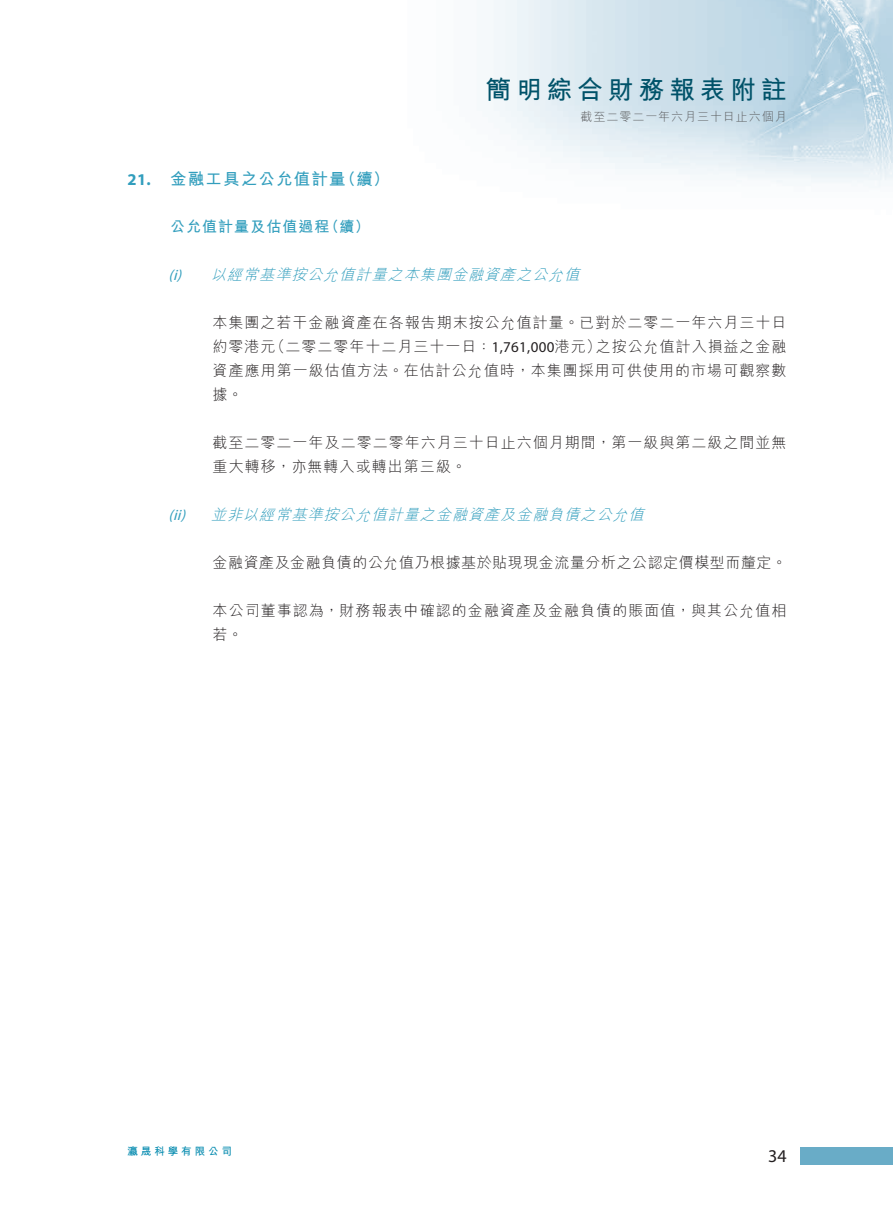
<style>
.page{position:relative;width:893px;height:1212px;background:#fff}
.page>*{position:absolute;margin:0;border:0;box-sizing:border-box;transform-origin:0 0}
.t1{font:700 25.5px "M Hei HK";letter-spacing:.2em;color:#005269}
.t2{font:18px "Myriad Pro";color:#231f20}
.t3{font:700 16.5px "M Hei HK";letter-spacing:.07em;color:#329ebd}
.t4{font:700 16.5px "Myriad Pro";color:#329ebd}
.t5{font:300 15px/24px "M Hei HK";letter-spacing:.065em;color:#231f20}
.t6{font:italic 300 15px "M Hei HK";color:#329ebd}
.t7{font:300 15px "M Hei HK";letter-spacing:.035em;color:#231f20}
.t8{font:700 15px "M Hei HK";letter-spacing:.07em;color:#329ebd}
.t9{font:italic 15px "Myriad Pro";color:#329ebd}
.t10{font:300 12px "M Hei HK";letter-spacing:.08em;color:#57585a}
.t11{font:700 10.5px "M Hei HK";letter-spacing:.28em;color:#0089ae}
.s1{font-family:"Myriad Pro";font-weight:400}
</style>
<div class="page">
<img style="left:493px;top:0;width:400px;height:187px">
<div style="left:800px;top:1148px;width:93px;height:17px;background:#69acc7"></div>
<h1 class="t1" style="left:486px;top:71px;width:302px">簡明綜合財務報表附註</h1>
<p class="t10" style="left:581px;top:108px;width:208px">截至二零二一年六月三十日止六個月</p>
<p class="t4" style="left:128px;top:168px;width:25px">21.</p>
<p class="t3" style="left:170px;top:167px;width:177px">金融工具之公允值計量</p>
<p class="t3" style="left:340px;top:167px;width:52px">（續(</p>
<p class="t8" style="left:170px;top:215px;width:161px">公允值計量及估值過程</p>
<p class="t6" style="left:211px;top:263px;width:375px">以經常基準按公允值計量之本集團金融資產之公允值</p>
<p class="t8" style="left:324px;top:215px;width:47px">（續(</p>
<p class="t9" style="left:169px;top:265px;width:19px">)i(</p>
<p class="t9" style="left:169px;top:505px;width:18px">i i(</p>
<p class="t9" style="left:181px;top:505px;width:11px">)</p>
<p class="t5" style="left:213px;top:309px;width:575px;text-align:right">本集團之若干金融資產在各報告期末按公允值計量。已對於二零二一年六月三十日之按公允值計入損益之金融</p>
<p class="t5" style="left:270px;top:333px;width:332px">（二零二零年十二月三十一日：<span class="s1">1,761,000</span>港元）</p>
<p class="t5" style="left:213px;top:333px;width:575px">約零港元<br>資產應用第一級估值方法。在估計公允值時，本集團採用可供使用的市場可觀察數據。</p>
<p class="t5" style="left:213px;top:429px;width:575px">截至二零二一年及二零二零年六月三十日止六個月期間，第一級與第二級之間並無重大轉移，亦無轉入或轉出第三級。</p>
<p class="t6" style="left:211px;top:503px;width:440px">並非以經常基準按公允值計量之金融資產及金融負債之公允值</p>
<p class="t7" style="left:213px;top:551px;width:576px">金融資產及金融負債的公允值乃根據基於貼現現金流量分析之公認定價模型而釐定。</p>
<p class="t5" style="left:213px;top:597px;width:575px">本公司董事認為，財務報表中確認的金融資產及金融負債的賬面值，與其公允值相若。</p>
<p class="t11" style="left:128px;top:1143px;width:106px">瀛晟科學有限公司</p>
<p class="t2" style="left:768px;top:1145px;width:20px">34</p>
</div>
